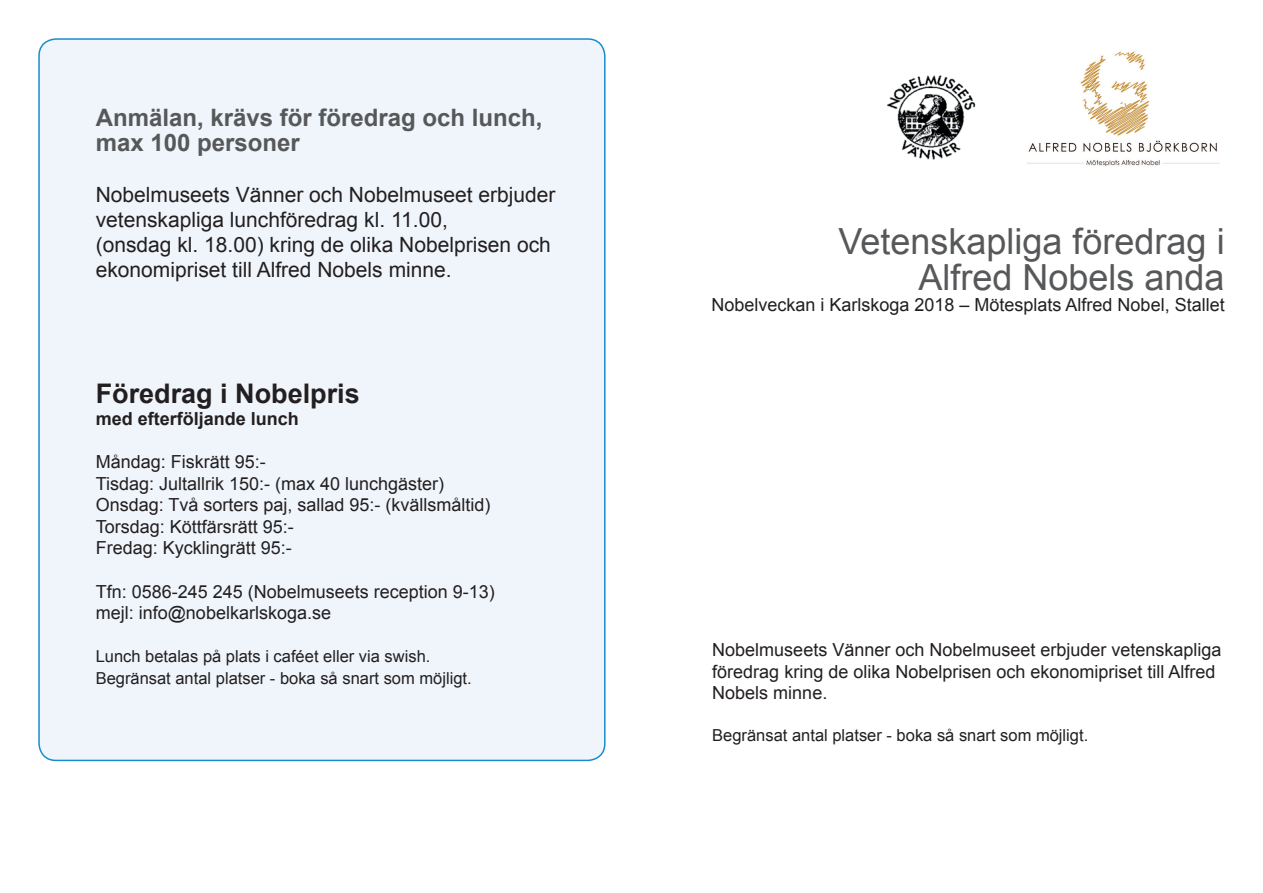
<style>
.page{position:relative;width:1263px;height:893px;background:#fff}
.page>*{position:absolute;margin:0;border:0;box-sizing:border-box;transform-origin:0 0}
.t1{font:36px/36px "Arial";color:#57585a;text-align:right}
.t2{font:700 27px "Arial";color:#231f20}
.t3{font:700 24px/25.2px "Arial";color:#57585a}
.t4{font:21px/25.2px "Arial";color:#231f20}
.t5{font:18px/21.6px "Arial";color:#231f20}
.t6{font:700 18px "Arial";color:#231f20}
.t7{font:16.5px/21.6px "Arial";color:#231f20}
</style>
<div class="page">
<div style="left:39px;top:39px;width:566px;height:721px;background:#eff5fb;border-radius:17px"></div>
<img style="left:1027px;top:51px;width:192px;height:116px">
<img style="left:887px;top:75px;width:89px;height:85px">
<h3 class="t3" style="left:96px;top:106px;width:448px">Anmälan, krävs för föredrag och lunch, max 100 personer</h3>
<p class="t4" style="left:96px;top:182px;width:461px">Nobelmuseets Vänner och Nobelmuseet erbjuder vetenskapliga lunchföredrag kl. 11.00,<br>(onsdag kl. 18.00) kring de olika Nobelprisen och ekonomipriset till Alfred Nobels minne.</p>
<h1 class="t1" style="left:838px;top:223px;width:388px">Vetenskapliga föredrag i<br>Alfred Nobels anda</h1>
<p class="t5" style="left:711px;top:294px;width:515px">Nobelveckan i Karlskoga 2018 – Mötesplats Alfred Nobel, Stallet</p>
<h2 class="t2" style="left:96px;top:376px;width:266px">Föredrag i Nobelpris</h2>
<p class="t6" style="left:96px;top:406px;width:205px">med efterföljande lunch</p>
<p class="t5" style="left:96px;top:451px;width:396px">Måndag: Fiskrätt 95:-<br>Tisdag: Jultallrik 150:- (max 40 lunchgäster)<br>Onsdag: Två sorters paj, sallad 95:- (kvällsmåltid)<br>Torsdag: Köttfärsrätt 95:-<br>Fredag: Kycklingrätt 95:-</p>
<p class="t5" style="left:96px;top:581px;width:401px">Tfn: 0586-245 245 (Nobelmuseets reception 9-13) mejl: info@nobelkarlskoga.se</p>
<p class="t7" style="left:96px;top:646px;width:377px">Lunch betalas på plats i caféet eller via swish.<br>Begränsat antal platser - boka så snart som möjligt.</p>
<p class="t5" style="left:712px;top:639px;width:511px">Nobelmuseets Vänner och Nobelmuseet erbjuder vetenskapliga föredrag kring de olika Nobelprisen och ekonomipriset till Alfred<br>Nobels minne.</p>
<p class="t7" style="left:712px;top:724px;width:377px">Begränsat antal platser - boka så snart som möjligt.</p>
</div>
